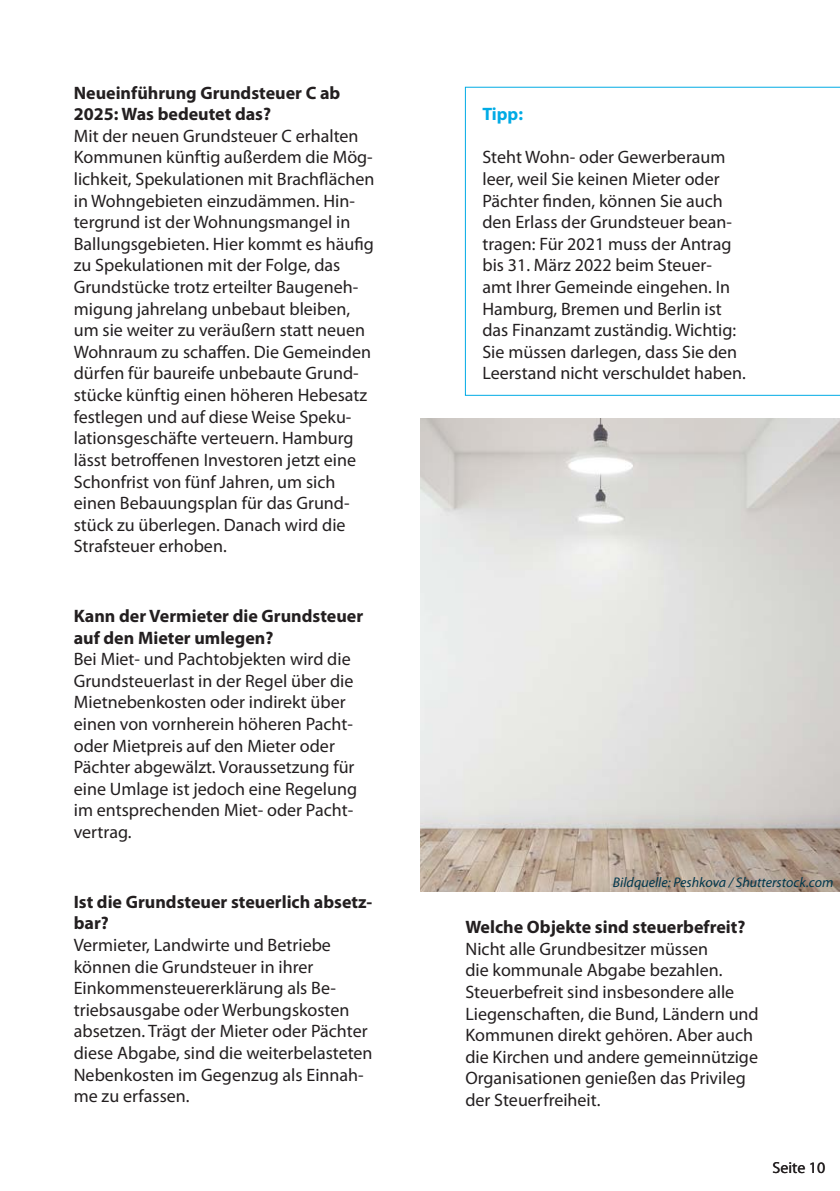
<style>
.page{position:relative;width:840px;height:1191px;background:#fff}
.page>*{position:absolute;margin:0;border:0;box-sizing:border-box;transform-origin:0 0}
.RdW_-_S00_Fliesstext{font:18px/21.6px "Myriad Pro";color:#231f20}
.RdW_-_S05_Rahmen_bla{font:18px/21.6px "Myriad Pro";color:#231f20}
.RdW_-_S00_Fliesstext-2{font:700 18px/21.6px "Myriad Pro";color:#231f20}
.RdW_-_S05_Rahmen_bla-2{font:700 18px "Myriad Pro";color:#00abe5}
.RdW_Seitenzahl{font:16px "Myriad Pro";color:#231f20}
.RdW_-_S08_Fußnote_07{font:italic 14px "Myriad Pro";color:#00374d}
</style>
<div class="page">
<img style="left:420px;top:418px;width:419px;height:473px">
<svg style="left:464px;top:87px;width:375px;height:309px"></svg>
<p class="RdW_-_S00_Fliesstext-2" style="left:74px;top:81px;width:268px">Neueinführung Grundsteuer C ab<br>2025: Was bedeutet das?</p>
<p class="RdW_-_S00_Fliesstext" style="left:74px;top:125px;width:302px">Mit der neuen Grundsteuer C erhalten Kommunen künftig außerdem die Mög&shy;lichkeit, Spekulationen mit Brachflächen in Wohngebieten einzudämmen. Hin&shy;tergrund ist der Wohnungsmangel in Ballungsgebieten. Hier kommt es häufig zu Spekulationen mit der Folge, das Grundstücke trotz erteilter Baugeneh&shy;migung jahrelang unbebaut bleiben, um sie weiter zu veräußern statt neuen Wohnraum zu schaffen. Die Gemeinden dürfen für baureife unbebaute Grund&shy;stücke künftig einen höheren Hebesatz festlegen und auf diese Weise Speku&shy;lationsgeschäfte verteuern. Hamburg lässt betroffenen Investoren jetzt eine Schonfrist von fünf Jahren, um sich einen Bebauungsplan für das Grund&shy;stück zu überlegen. Danach wird die Strafsteuer erhoben.</p>
<p class="RdW_-_S00_Fliesstext-2" style="left:74px;top:604px;width:291px">Kann der Vermieter die Grundsteuer auf den Mieter umlegen?</p>
<p class="RdW_-_S00_Fliesstext" style="left:74px;top:648px;width:285px">Bei Miet- und Pachtobjekten wird die Grundsteuerlast in der Regel über die Mietnebenkosten oder indirekt über einen von vornherein höheren Pacht&shy;oder Mietpreis auf den Mieter oder Pächter abgewälzt. Voraussetzung für eine Umlage ist jedoch eine Regelung im entsprechenden Miet- oder Pacht&shy;vertrag.</p>
<p class="RdW_-_S00_Fliesstext-2" style="left:74px;top:890px;width:300px">Ist die Grundsteuer steuerlich absetz&shy;bar?</p>
<p class="RdW_-_S00_Fliesstext" style="left:74px;top:933px;width:300px">Vermieter, Landwirte und Betriebe können die Grundsteuer in ihrer Einkommensteuererklärung als Be&shy;triebsausgabe oder Werbungskosten absetzen. Trägt der Mieter oder Pächter diese Abgabe, sind die weiterbelasteten Nebenkosten im Gegenzug als Einnah&shy;me zu erfassen.</p>
<p class="RdW_-_S05_Rahmen_bla-2" style="left:482px;top:102px;width:42px">Tipp:</p>
<p class="RdW_-_S05_Rahmen_bla" style="left:482px;top:146px;width:265px">Steht Wohn- oder Gewerberaum leer, weil Sie keinen Mieter oder<br>Pächter finden, können Sie auch den Erlass der Grundsteuer bean&shy;tragen: Für 2021 muss der Antrag bis 31. März 2022 beim Steuer&shy;amt Ihrer Gemeinde eingehen. In<br>Hamburg, Bremen und Berlin ist das Finanzamt zuständig. Wichtig:<br>Sie müssen darlegen, dass Sie den<br>Leerstand nicht verschuldet haben.</p>
<p class="RdW_-_S08_Fußnote_07" style="left:612px;top:873px;width:222px">Bildquelle: Peshkova / Shutterstock.com</p>
<p class="RdW_-_S00_Fliesstext-2" style="left:465px;top:915px;width:281px">Welche Objekte sind steuerbefreit?</p>
<p class="RdW_-_S00_Fliesstext" style="left:465px;top:937px;width:295px">Nicht alle Grundbesitzer müssen<br>die kommunale Abgabe bezahlen.<br>Steuerbefreit sind insbesondere alle Liegenschaften, die Bund, Ländern und Kommunen direkt gehören. Aber auch die Kirchen und andere gemeinnützige Organisationen genießen das Privileg der Steuerfreiheit.</p>
<p class="RdW_Seitenzahl" style="left:772px;top:1157px;width:54px">Seite 10</p>
</div>
